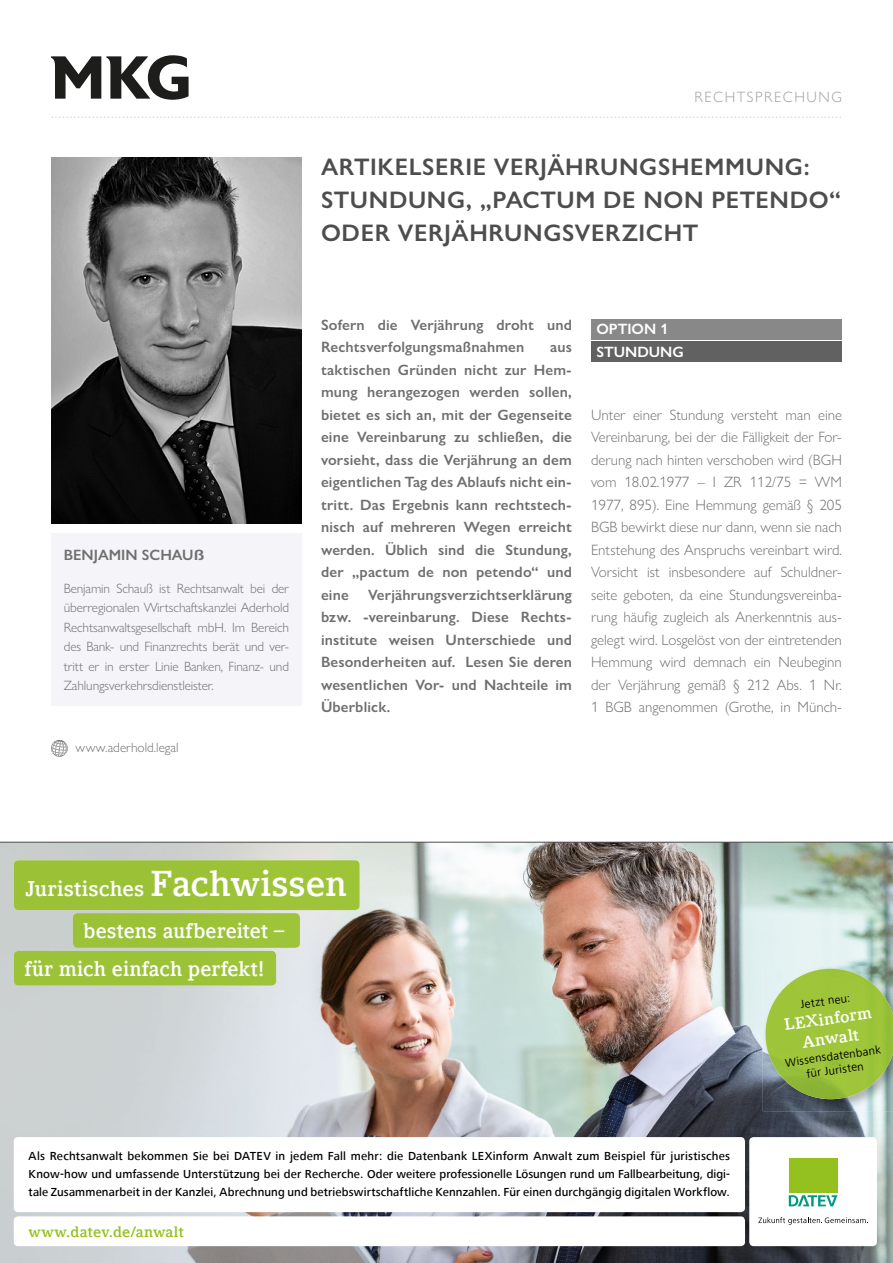
<style>
.page{position:relative;width:893px;height:1263px;background:#fff}
.page>*{position:absolute;margin:0;border:0;box-sizing:border-box;transform-origin:0 0}
.t1{font:600 24px/33px "Gill Sans Nova";letter-spacing:.025em;color:#4d4d4d}
.t2{font:700 21.3px "Compatil DATEV";letter-spacing:.01em;color:#fff}
.t3{font:700 21px/37.8px "Compatil DATEV";letter-spacing:.005em;color:#fff}
.t4{font:700 16.35px/19.6px "Compatil DATEV";color:#fff;text-align:center}
.t5{font:600 15px/22.5px "Gill Sans Nova";letter-spacing:.01em;color:#6f6f6f;text-align:justify}
.t6{font:300 15px/22.5px "Gill Sans Nova";color:#6f6f6f;text-align:justify}
.t7{font:700 15px "Compatil DATEV";letter-spacing:.015em;color:#95c11f}
.t8{font:600 15px/22.5px "Gill Sans Nova";color:#fff}
.t9{font:300 15px "Gill Sans Nova";letter-spacing:.1em;color:#a0a0a0}
.t10{font:300 13.5px/19.5px "Gill Sans Nova";letter-spacing:-.01em;color:#6f6f6f;text-align:justify}
.t11{font:13.5px "Gill Sans Nova";color:#d2d2d2}
.t12{font:500 12px/18px "Frutiger Next Com";letter-spacing:.01em;color:#000;text-align:justify}
.t13{font:11.7px/14px "Frutiger Next Com";color:#000;text-align:center}
.s1{font-size:36px}
</style>
<div class="page">
<svg style="left:51px;top:55px;width:138px;height:45px"></svg>
<div style="left:51px;top:534px;width:251px;height:172px;background:#f5f5f9"></div>
<img style="left:51px;top:157px;width:251px;height:366px">
<svg style="left:51px;top:740px;width:17px;height:17px"></svg>
<img style="left:0;top:843px;width:893px;height:420px">
<img style="left:706px;top:1127px;width:187px;height:136px">
<div style="left:14px;top:1216px;width:731px;height:30px;background:#fff;border-radius:4px"></div>
<div style="left:14px;top:1137px;width:731px;height:75px;background:#fff;border-radius:4px"></div>
<div style="left:749px;top:1137px;width:128px;height:109px;background:#fff;border-radius:4px"></div>
<svg style="left:789px;top:1195px;width:48px;height:11px"></svg>
<div style="left:789px;top:1158px;width:48px;height:35px;background:#95c11f"></div>
<svg style="left:758px;top:1217px;width:110px;height:8px"></svg>
<img style="left:763px;top:966px;width:130px;height:145px">
<img style="left:765px;top:969px;width:128px;height:130px">
<div style="left:73px;top:913px;width:227px;height:35px;background:#9cc238"></div>
<div style="left:14px;top:951px;width:262px;height:35px;background:#9cc238"></div>
<div style="left:14px;top:860px;width:346px;height:50px;background:#9bc237"></div>
<hr style="left:0;top:842px;width:893px;height:1px;background:#4d4d4d">
<div style="left:591px;top:319px;width:251px;height:21px;background:#888889"></div>
<div style="left:591px;top:341px;width:251px;height:21px;background:#616161"></div>
<p class="t9" style="left:694px;top:88px;width:149px">RECHTSPRECHUNG</p>
<p class="t11" style="left:51px;top:105px;width:792px">...................................................................................................................................................................................................................</p>
<p class="t5" style="left:64px;top:543px;width:142px">BENJAMIN SCHAUß</p>
<p class="t10" style="left:64px;top:578px;width:227px">Benjamin Schauß ist Rechtsanwalt bei der überregionalen Wirtschaftskanzlei Aderhold Rechtsanwaltsgesellschaft mbH. Im Bereich des Bank- und Finanzrechts berät und ver&shy;tritt er in erster Linie Banken, Finanz- und Zahlungsverkehrsdienstleister.</p>
<p class="t10" style="left:75px;top:738px;width:105px">www.aderhold.legal</p>
<h1 class="t1" style="left:321px;top:150px;width:521px">ARTIKELSERIE VERJÄHRUNGSHEMMUNG:<br>STUNDUNG, „PACTUM DE NON PETENDO“<br>ODER VERJÄHRUNGSVERZICHT</h1>
<p class="t5" style="left:321px;top:313px;width:252px">Sofern die Verjährung droht und<br>Rechtsverfolgungsmaßnahmen</p>
<p class="t5" style="left:321px;top:336px;width:252px;text-indent:229px">aus taktischen Gründen nicht zur Hem&shy;mung herangezogen werden sollen, bietet es sich an, mit der Gegenseite eine Vereinbarung zu schließen, die vorsieht, dass die Verjährung an dem eigentlichen Tag des Ablaufs nicht ein&shy;tritt. Das Ergebnis kann rechtstech&shy;nisch auf mehreren Wegen erreicht werden. Üblich sind die Stundung, der „pactum de non petendo“ und eine</p>
<p class="t5" style="left:321px;top:583px;width:252px;text-indent:47px">Verjährungsverzichtserklärung bzw. -vereinbarung. Diese Rechts&shy;institute weisen Unterschiede und Besonderheiten auf. Lesen Sie deren wesentlichen Vor- und Nachteile im Überblick.</p>
<p class="t8" style="left:596px;top:318px;width:89px">OPTION 1<br>STUNDUNG</p>
<p class="t6" style="left:591px;top:403px;width:252px">Unter einer Stundung versteht man eine Vereinbarung, bei der die Fälligkeit der For&shy;derung nach hinten verschoben wird (BGH vom 18.02.1977 – I ZR 112/75 = WM 1977, 895). Eine Hemmung gemäß § 205<br>BGB bewirkt diese nur dann, wenn sie nach Entstehung des Anspruchs vereinbart wird.<br>Vorsicht ist insbesondere auf Schuldner&shy;seite geboten, da eine Stundungsvereinba&shy;rung häufig zugleich als Anerkenntnis aus&shy;gelegt wird. Losgelöst von der eintretenden Hemmung wird demnach ein Neubeginn der Verjährung gemäß § 212 Abs. 1 Nr.<br>1 BGB angenommen (Grothe, in Münch-</p>
<h2 class="t2" style="left:25px;top:876px;width:323px">Juristisches <span class="s1">Fachwissen</span></h2>
<h3 class="t3" style="left:24px;top:912px;width:261px;text-indent:59px">bestens aufbereitet – für mich einfach perfekt!</h3>
<p class="t12" style="left:29px;top:1148px;width:703px">Als Rechtsanwalt bekommen Sie bei DATEV in jedem Fall mehr: die Datenbank LEXinform Anwalt zum Beispiel für juristisches Know-how und umfassende Unterstützung bei der Recherche. Oder weitere professionelle Lösungen rund um Fallbearbeitung, digi&shy;tale Zusammenarbeit in der Kanzlei, Abrechnung und betriebswirtschaftliche Kennzahlen. Für einen durchgängig digitalen Workflow.</p>
<p class="t7" style="left:29px;top:1222px;width:157px">www.datev.de/anwalt</p>
<p class="t13" style="left:800px;top:999px;width:52px;rotate:-8deg">Jetzt neu:</p>
<p class="t4" style="left:783px;top:1015px;width:90px;rotate:-8deg">LEXinform<br>Anwalt</p>
<p class="t13" style="left:784px;top:1057px;width:98px;rotate:-8deg">Wissensdatenbank für Juristen</p>
</div>
